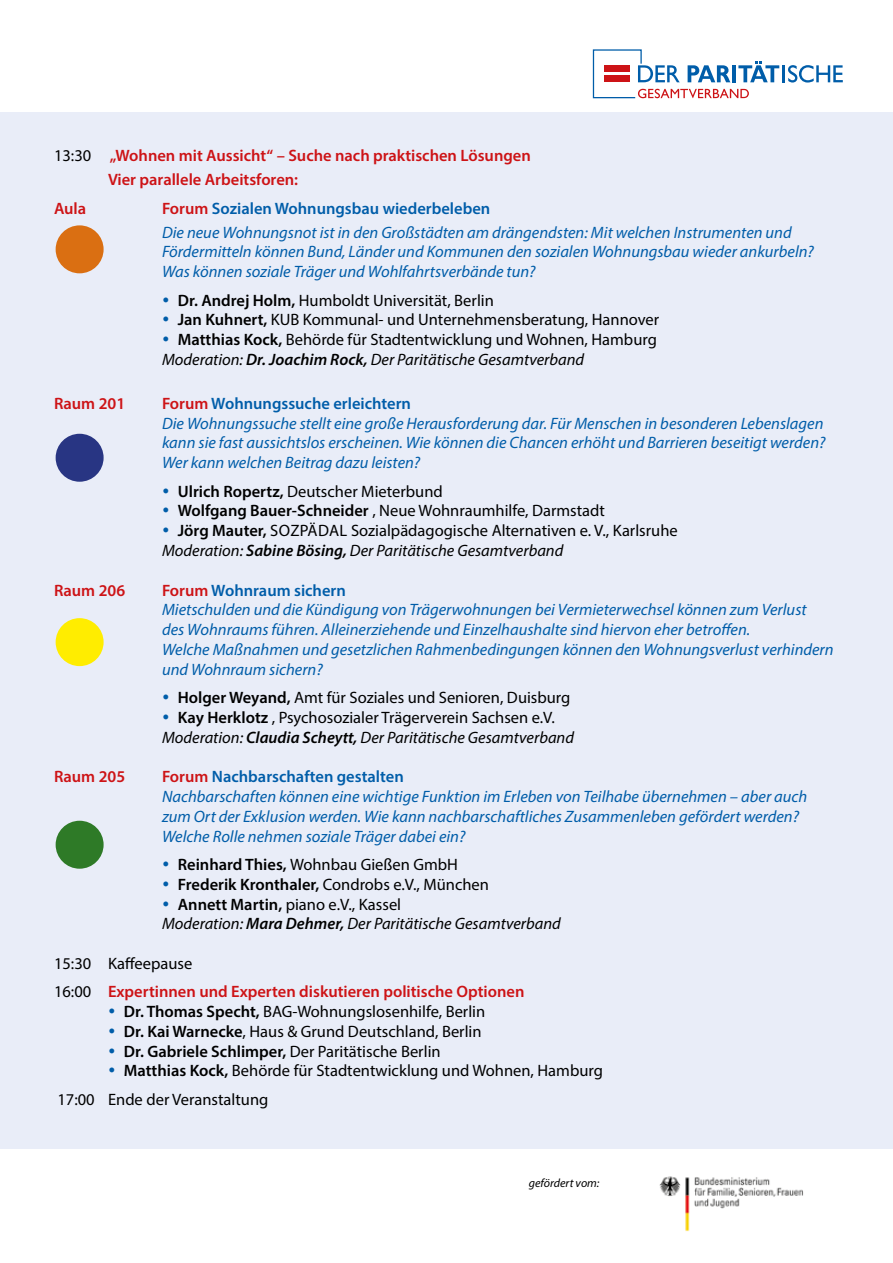
<style>
.page{position:relative;width:893px;height:1263px;background:#fff}
.page>*{position:absolute;margin:0;border:0;box-sizing:border-box;transform-origin:0 0}
.t1{font:italic 16.5px/19.8px "Myriad Pro";color:#005da9}
.t2{font:16.5px/19.8px "Myriad Pro";color:#000}
.t3{font:italic 16.5px/19.8px "Myriad Pro";color:#000}
.t4{font:600 16.5px/24px "Myriad Pro";color:#cd1316}
.t5{font:600 16.5px "Myriad Pro";color:#000}
.t6{font:italic 12px "Myriad Pro";color:#000}
.s1{font-weight:400;color:#000}
.s2{font-weight:600;font-style:normal;color:#cd1316}
.s3{font-weight:600;font-style:normal}
.s4{color:#005da9}
.s5{font-weight:600}
.s6{font-style:italic}
.s7{font-weight:600;font-style:italic}
.s8{font-style:normal}
.s9{font-weight:400}
</style>
<div class="page">
<div style="left:0;top:112px;width:893px;height:1036px;background:#e9edf8"></div>
<hr style="left:782px;top:65px;width:3px;height:17px;background:#005da9">
<svg style="left:788px;top:65px;width:55px;height:18px"></svg>
<svg style="left:593px;top:49px;width:186px;height:49px"></svg>
<img style="left:659px;top:1176px;width:144px;height:56px">
<div style="left:56px;top:225px;width:48px;height:48px;background:#da6f12;border-radius:50%"></div>
<div style="left:56px;top:434px;width:48px;height:48px;background:#283583;border-radius:50%"></div>
<div style="left:56px;top:618px;width:48px;height:48px;background:#ffed00;border-radius:50%"></div>
<div style="left:56px;top:821px;width:48px;height:48px;background:#2e7a27;border-radius:50%"></div>
<p class="t4" style="left:108px;top:143px;width:424px;text-indent:-54px"><span class="s1">13:30</span> „Wohnen mit Aussicht“ – Suche nach praktischen Lösungen<br>Vier parallele Arbeitsforen:</p>
<p class="t4" style="left:54px;top:196px;width:34px">Aula</p>
<p class="t1" style="left:162px;top:196px;width:631px;line-height:24px"><span class="s2">Forum</span> <span class="s3">Sozialen Wohnungsbau wiederbeleben<br></span>Die neue Wohnungsnot ist in den Großstädten am drängendsten: Mit welchen Instrumenten und</p>
<p class="t1" style="left:162px;top:242px;width:653px">Fördermitteln können Bund, Länder und Kommunen den sozialen Wohnungsbau wieder ankurbeln?<br>Was können soziale Träger und Wohlfahrtsverbände tun?</p>
<p class="t2" style="left:162px;top:290px;width:333px"><span class="s4">•</span> <span class="s5">Dr. Andrej Holm,</span> Humboldt Universität, Berlin</p>
<p class="t2" style="left:162px;top:310px;width:499px"><span class="s4">•</span> <span class="s5">Jan Kuhnert,</span> KUB Kommunal- und Unternehmensberatung, Hannover</p>
<p class="t2" style="left:162px;top:329px;width:496px"><span class="s4">•</span> <span class="s5">Matthias Kock,</span> Behörde für Stadtentwicklung und Wohnen, Hamburg<br><span class="s6">Moderation:</span> <span class="s7">Dr. Joachim Rock,</span> <span class="s6">Der Paritätische Gesamtverband</span></p>
<p class="t4" style="left:54px;top:391px;width:73px">Raum 201</p>
<p class="t1" style="left:162px;top:393px;width:665px"><span class="s2">Forum</span> <span class="s3">Wohnungssuche erleichtern<br></span>Die Wohnungssuche stellt eine große Herausforderung dar. Für Menschen in besonderen Lebenslagen kann sie fast aussichtslos erscheinen. Wie können die Chancen erhöht und Barrieren beseitigt werden?<br>Wer kann welchen Beitrag dazu leisten?</p>
<p class="t2" style="left:162px;top:481px;width:282px"><span class="s4">•</span> <span class="s5">Ulrich Ropertz,</span> Deutscher Mieterbund</p>
<p class="t2" style="left:162px;top:501px;width:444px"><span class="s4">•</span> <span class="s5">Wolfgang Bauer-Schneider</span> , Neue Wohnraumhilfe, Darmstadt</p>
<p class="t2" style="left:162px;top:520px;width:517px"><span class="s4">•</span> <span class="s5">Jörg Mauter,</span> SOZPÄDAL Sozialpädagogische Alternativen e. V., Karlsruhe<br><span class="s6">Moderation:</span> <span class="s7">Sabine Bösing,</span> <span class="s6">Der Paritätische Gesamtverband</span></p>
<p class="t4" style="left:54px;top:578px;width:73px">Raum 206</p>
<p class="t1" style="left:162px;top:580px;width:673px"><span class="s2">Forum</span> <span class="s3">Wohnraum sichern<br></span>Mietschulden und die Kündigung von Trägerwohnungen bei Vermieterwechsel können zum Verlust<br>des Wohnraums führen. Alleinerziehende und Einzelhaushalte sind hiervon eher betroffen.<br>Welche Maßnahmen und gesetzlichen Rahmenbedingungen können den Wohnungsverlust verhindern und Wohnraum sichern?</p>
<p class="t2" style="left:162px;top:687px;width:410px"><span class="s4">•</span> <span class="s5">Holger Weyand,</span> Amt für Soziales und Senioren, Duisburg</p>
<p class="t3" style="left:162px;top:707px;width:414px"><span class="s4">•</span> <span class="s3">Kay Herklotz</span> <span class="s8">, Psychosozialer Trägerverein Sachsen e.V.<br></span>Moderation: <span class="s5">Claudia Scheytt,</span> Der Paritätische Gesamtverband</p>
<p class="t4" style="left:54px;top:764px;width:73px">Raum 205</p>
<p class="t1" style="left:162px;top:766px;width:647px"><span class="s2">Forum</span> <span class="s3">Nachbarschaften gestalten<br></span>Nachbarschaften können eine wichtige Funktion im Erleben von Teilhabe übernehmen – aber auch zum Ort der Exklusion werden. Wie kann nachbarschaftliches Zusammenleben gefördert werden?<br>Welche Rolle nehmen soziale Träger dabei ein?</p>
<p class="t2" style="left:162px;top:854px;width:298px"><span class="s4">•</span> <span class="s5">Reinhard Thies,</span> Wohnbau Gießen GmbH</p>
<p class="t2" style="left:162px;top:874px;width:328px"><span class="s4">•</span> <span class="s5">Frederik Kronthaler,</span> Condrobs e.V., München</p>
<p class="t3" style="left:162px;top:894px;width:400px"><span class="s4">•</span> <span class="s3">Annett Martin,</span> <span class="s8">piano e.V., Kassel<br></span>Moderation: <span class="s5">Mara Dehmer,</span> Der Paritätische Gesamtverband</p>
<p class="t4" style="left:54px;top:949px;width:472px;line-height:28.3px"><span class="s1">15:30 Kaffeepause<br>16:00</span> Expertinnen und Experten diskutieren politische Optionen</p>
<p class="t2" style="left:108px;top:1001px;width:379px"><span class="s4">•</span> <span class="s5">Dr. Thomas Specht,</span> BAG-Wohnungslosenhilfe, Berlin</p>
<p class="t2" style="left:108px;top:1021px;width:375px"><span class="s4">•</span> <span class="s5">Dr. Kai Warnecke</span>, Haus &amp; Grund Deutschland, Berlin</p>
<p class="t5" style="left:108px;top:1041px;width:334px"><span class="s4">•</span> Dr. Gabriele Schlimper, <span class="s9">Der Paritätische Berlin</span></p>
<p class="t2" style="left:57px;top:1056px;width:547px;line-height:28.3px;text-indent:51px"><span class="s4">•</span> <span class="s5">Matthias Kock,</span> Behörde für Stadtentwicklung und Wohnen, Hamburg<br>17:00 Ende der Veranstaltung</p>
<p class="t6" style="left:529px;top:1175px;width:72px">gefördert vom:</p>
</div>
